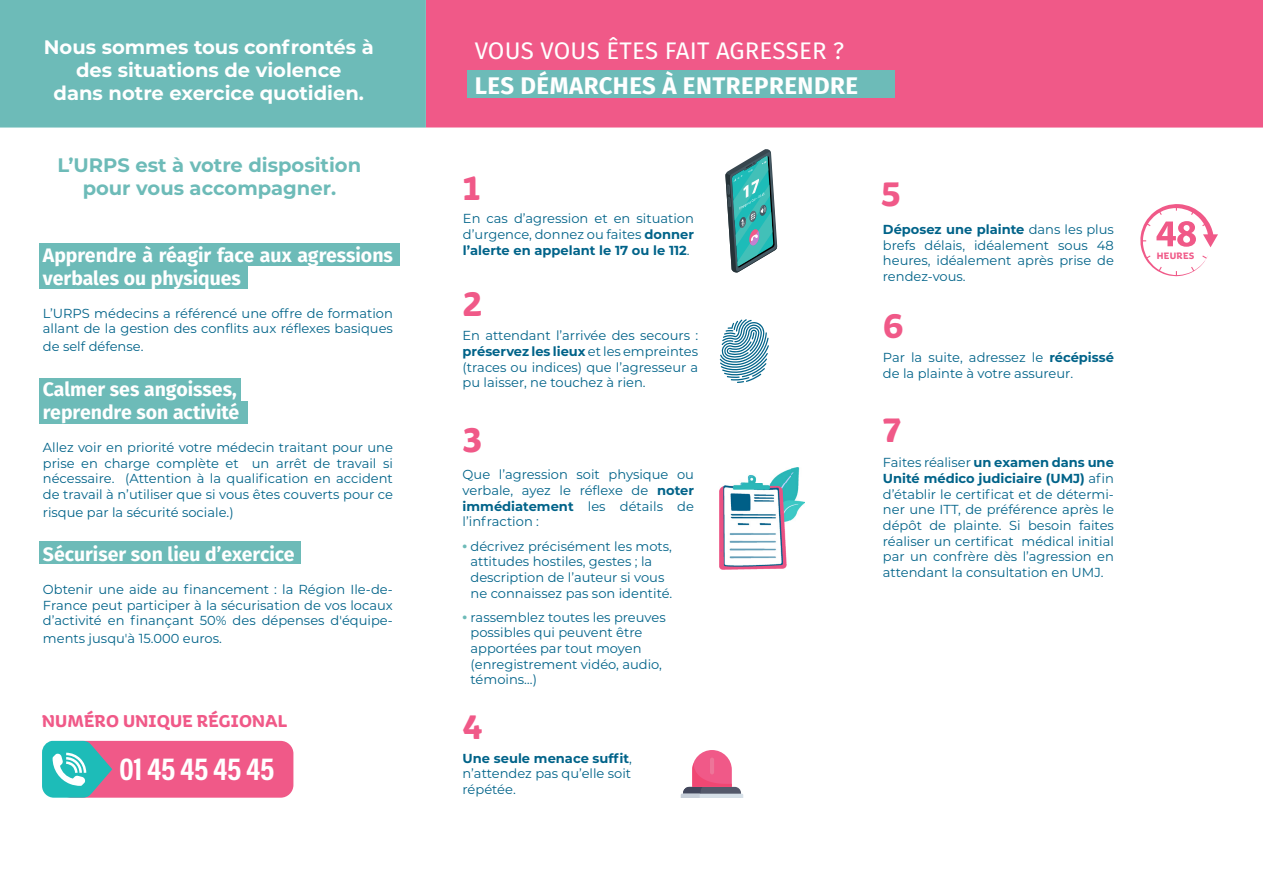
<style>
.page{position:relative;width:1263px;height:893px;background:#fff}
.page>*{position:absolute;margin:0;border:0;box-sizing:border-box;transform-origin:0 0}
.t1{font:700 37.5px "Aniuk";color:#f05988}
.t2{font:31.5px "Acumin Variable Concept";letter-spacing:-.01em;color:#fff}
.t3{font:24px/34.5px "Fira Sans";letter-spacing:.01em;color:#fff}
.t4{font:700 19.5px/23.4px "Fira Sans";color:#fff}
.t5{font:700 19.5px/23.4px "Montserrat";color:#fff;text-align:center}
.t6{font:700 19.5px/23.4px "Montserrat";color:#6dbbb8;text-align:center}
.t7{font:700 18px "Aniuk";letter-spacing:.01em;color:#f05988}
.t8{font:13.05px/15.6px "Montserrat";color:#006389;text-align:justify}
.t9{font:700 9.75px "Aniuk";letter-spacing:.025em;color:#f05988}
.s1{font-weight:700}
.s2{font-family:"Fira Sans";font-weight:700;font-size:13.5px;color:#6dbbb8}
</style>
<div class="page">
<div style="left:39px;top:401px;width:208px;height:23px;background:#6dbbb8"></div>
<div style="left:426px;top:0;width:837px;height:128px;background:#f05988"></div>
<div style="left:467px;top:71px;width:427px;height:27px;background:#6dbbb8"></div>
<div style="left:39px;top:243px;width:360px;height:23px;background:#6dbbb8"></div>
<div style="left:39px;top:266px;width:208px;height:23px;background:#6dbbb8"></div>
<div style="left:39px;top:378px;width:201px;height:23px;background:#6dbbb8"></div>
<div style="left:39px;top:541px;width:262px;height:23px;background:#6dbbb8"></div>
<div style="left:0;top:0;width:426px;height:128px;background:#6dbbb8"></div>
<svg style="left:725px;top:149px;width:52px;height:124px"></svg>
<svg style="left:1140px;top:204px;width:78px;height:72px"></svg>
<svg style="left:681px;top:750px;width:62px;height:48px"></svg>
<hr style="left:710px;top:758px;width:4px;height:16px;background:#ed7599;border-radius:2px">
<svg style="left:720px;top:319px;width:49px;height:64px"></svg>
<img style="left:720px;top:482px;width:70px;height:88px">
<img style="left:790px;top:468px;width:15px;height:53px">
<img style="left:747px;top:468px;width:44px;height:14px">
<div style="left:58px;top:741px;width:235px;height:57px;background:#f05988;border-radius:13px"></div>
<svg style="left:42px;top:741px;width:70px;height:57px"></svg>
<p class="t5" style="left:44px;top:34px;width:331px">Nous sommes tous confrontés à des situations de violence<br>dans notre exercice quotidien.</p>
<p class="t6" style="left:58px;top:152px;width:305px">L’URPS est à votre disposition pour vous accompagner.</p>
<p class="t4" style="left:43px;top:242px;width:351px">Apprendre à réagir face aux agressions verbales ou physiques</p>
<p class="t8" style="left:43px;top:305px;width:351px">L’URPS médecins a référencé une offre de formation allant de la gestion des conflits aux réflexes basiques</p>
<p class="t8" style="left:43px;top:338px;width:102px">de self défense.</p>
<p class="t4" style="left:43px;top:376px;width:198px">Calmer ses angoisses, reprendre son activité</p>
<p class="t8" style="left:43px;top:439px;width:351px">Allez voir en priorité votre médecin traitant pour une prise en charge complète et un arrêt de travail si nécessaire. (Attention à la qualification en accident de travail à n’utiliser que si vous êtes couverts pour ce</p>
<p class="t8" style="left:43px;top:504px;width:192px">risque par la sécurité sociale.)</p>
<p class="t4" style="left:43px;top:542px;width:253px">Sécuriser son lieu d’exercice</p>
<p class="t8" style="left:43px;top:581px;width:351px">Obtenir une aide au financement : la Région Ile-de-France peut participer à la sécurisation de vos locaux d’activité en finançant 50% des dépenses d'équipe-</p>
<p class="t8" style="left:43px;top:630px;width:180px">ments jusqu'à 15.000 euros.</p>
<p class="t7" style="left:42px;top:710px;width:247px">NUMÉRO UNIQUE RÉGIONAL</p>
<p class="t2" style="left:119px;top:748px;width:157px">01 45 45 45 45</p>
<p class="t3" style="left:475px;top:34px;width:385px">VOUS VOUS ÊTES FAIT AGRESSER ?<br><span class="s1">LES DÉMARCHES À ENTREPRENDRE</span></p>
<p class="t1" style="left:463px;top:165px;width:19px">1</p>
<p class="t8" style="left:463px;top:211px;width:233px">En cas d’agression et en situation d’urgence, donnez ou faites <span class="s1">donner l’alerte en appelant le 17 ou le 112</span>.</p>
<p class="t1" style="left:463px;top:281px;width:21px">2</p>
<p class="t8" style="left:463px;top:327px;width:237px">En attendant l’arrivée des secours :</p>
<p class="t8" style="left:463px;top:343px;width:237px"><span class="s1">préservez les lieux</span> et les empreintes (traces ou indices) que l’agresseur a pu laisser, ne touchez à rien.</p>
<p class="t1" style="left:463px;top:416px;width:21px">3</p>
<p class="t8" style="left:463px;top:466px;width:233px">Que l’agression soit physique ou verbale, ayez le réflexe de <span class="s1">noter immédiatement</span> les détails de l’infraction :</p>
<p class="t8" style="left:470px;top:538px;width:203px;text-align:left;text-indent:-8px"><span class="s2">•</span> décrivez précisément les mots, attitudes hostiles, gestes ; la description de l’auteur si vous ne connaissez pas son identité.</p>
<p class="t8" style="left:470px;top:609px;width:197px;text-align:left;text-indent:-8px"><span class="s2">•</span> rassemblez toutes les preuves possibles qui peuvent être apportées par tout moyen (enregistrement vidéo, audio, témoins…)</p>
<p class="t1" style="left:463px;top:704px;width:21px">4</p>
<p class="t8" style="left:463px;top:750px;width:171px"><span class="s1">Une seule menace suffit</span>, n’attendez pas qu’elle soit répétée.</p>
<p class="t1" style="left:881px;top:171px;width:20px">5</p>
<p class="t8" style="left:883px;top:221px;width:233px"><span class="s1">Déposez une plainte</span> dans les plus brefs délais, idéalement sous 48 heures, idéalement après prise de rendez-vous.</p>
<p class="t1" style="left:883px;top:303px;width:22px">6</p>
<p class="t8" style="left:883px;top:349px;width:233px">Par la suite, adressez le <span class="s1">récépissé </span>de la plainte à votre assureur.</p>
<p class="t1" style="left:883px;top:407px;width:19px">7</p>
<p class="t8" style="left:883px;top:455px;width:233px">Faites réaliser <span class="s1">un examen dans une Unité médico judiciaire (UMJ)</span> afin d’établir le certificat et de détermi&shy;ner une ITT, de préférence après le dépôt de plainte. Si besoin faites réaliser un certificat médical initial par un confrère dès l’agression en attendant la consultation en UMJ.</p>
<p class="t9" style="left:1157px;top:250px;width:39px">HEURES</p>
</div>
